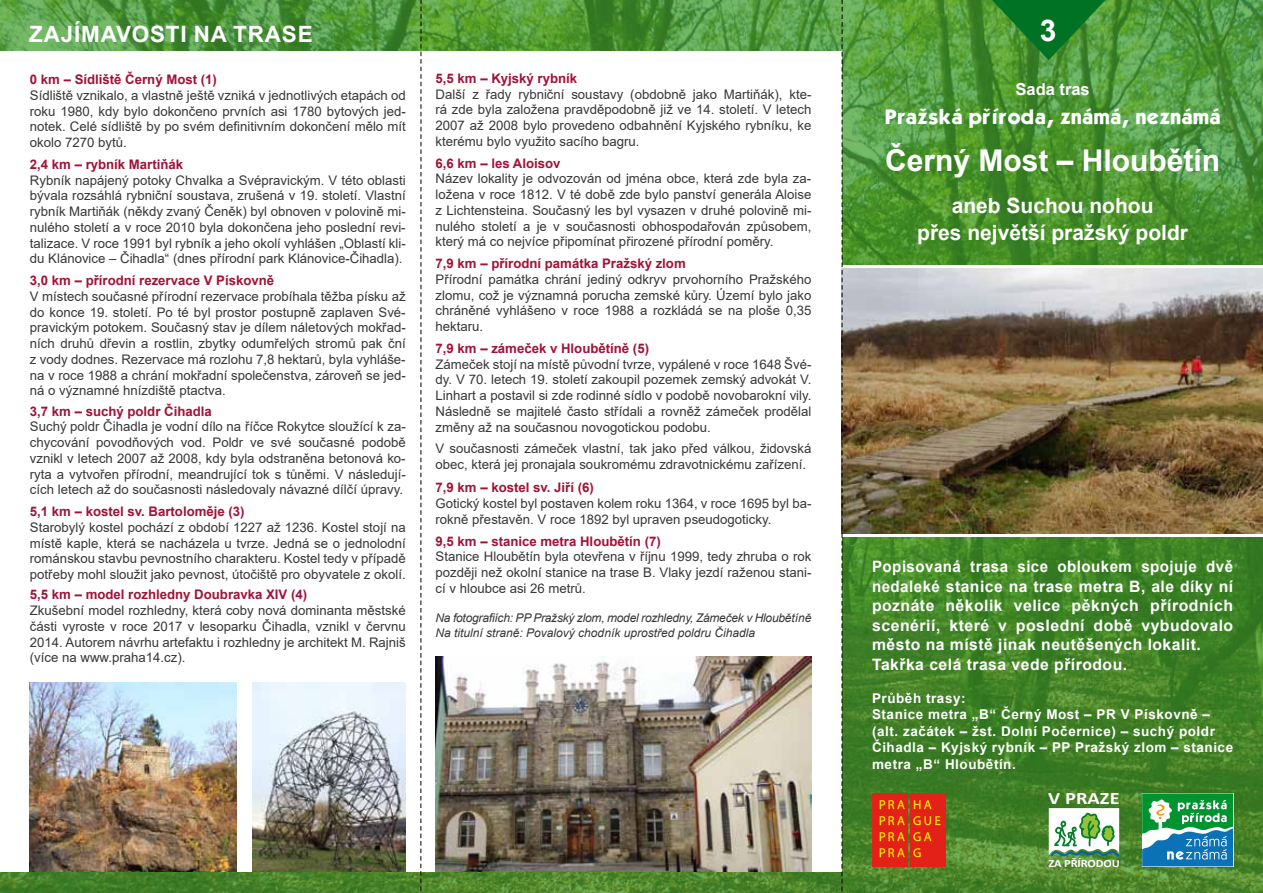
<style>
.page{position:relative;width:1263px;height:893px;background:#fff}
.page>*{position:absolute;margin:0;border:0;box-sizing:border-box;transform-origin:0 0}
.t1{font:700 30px "Arial";color:#fff}
.t2{font:700 22.5px "Arial";letter-spacing:.035em;color:#fff}
.t3{font:700 21px/27px "Arial";color:#fff;text-align:center}
.t4{font:700 18px "Kabana";color:#fff}
.t5{font:700 17.55px "Calibri";letter-spacing:.005em;color:#fff;scale:1.17 1}
.t6{font:700 16.5px "Arial";color:#fff}
.t7{font:700 15.75px/19.5px "Arial";letter-spacing:.03em;color:#fff;scale:.96 1}
.t8{font:700 13.5px/16.5px "Arial";letter-spacing:.04em;color:#fff}
.t9{font:13.2px/15.8px "Arial";color:#373739;text-align:justify}
.t10{font:700 13.2px "Arial";color:#a11237}
.t11{font:italic 12px/15px "Arial";color:#373739}
.t12{font:700 11.1px "Calibri";letter-spacing:-.01em;color:#fff;scale:1.12 1}
</style>
<div class="page">
<img style="left:0;top:0;width:1263px;height:893px">
<div style="left:0;top:51px;width:842px;height:821px;background:#fff"></div>
<div style="left:842px;top:265px;width:421px;height:272px;background:linear-gradient(to right,#fff,#fff)"></div>
<img style="left:843px;top:269px;width:420px;height:265px">
<svg style="left:1142px;top:793px;width:91px;height:73px"></svg>
<img style="left:30px;top:682px;width:207px;height:190px">
<img style="left:436px;top:657px;width:375px;height:215px">
<img style="left:252px;top:682px;width:154px;height:190px">
<svg style="left:992px;top:0;width:113px;height:60px;background:#2a872f"></svg>
<div style="left:872px;top:793px;width:36px;height:73px;background:#e32119"></div>
<div style="left:910px;top:793px;width:35px;height:73px;background:#e32119"></div>
<svg style="left:880px;top:800px;width:25px;height:9px"></svg>
<svg style="left:914px;top:800px;width:17px;height:9px"></svg>
<svg style="left:880px;top:816px;width:25px;height:9px"></svg>
<svg style="left:913px;top:816px;width:27px;height:9px"></svg>
<svg style="left:880px;top:832px;width:25px;height:9px"></svg>
<svg style="left:913px;top:832px;width:18px;height:9px"></svg>
<svg style="left:880px;top:848px;width:25px;height:9px"></svg>
<svg style="left:913px;top:848px;width:8px;height:9px"></svg>
<svg style="left:1049px;top:808px;width:72px;height:51px"></svg>
<svg style="left:842px;top:0;width:1px;height:893px"></svg>
<svg style="left:421px;top:0;width:1px;height:893px"></svg>
<h2 class="t2" style="left:29px;top:18px;width:285px">zajímavosti na trase</h2>
<p class="t10" style="left:30px;top:70px;width:189px">0 km – Sídliště Černý Most (1)</p>
<p class="t9" style="left:30px;top:87px;width:377px">Sídliště vznikalo, a vlastně ještě vzniká v jednotlivých etapách od roku 1980, kdy bylo dokončeno prvních asi 1780 bytových jed&shy;notek. Celé sídliště by po svém definitivním dokončení mělo mít okolo 7270 bytů.</p>
<p class="t10" style="left:30px;top:155px;width:155px">2,4 km – rybník Martiňák</p>
<p class="t9" style="left:30px;top:172px;width:377px">Rybník napájený potoky Chvalka a Svépravickým. V této oblasti bývala rozsáhlá rybniční soustava, zrušená v 19. století. Vlastní rybník Martiňák (někdy zvaný Čeněk) byl obnoven v polovině mi&shy;nulého století a v roce 2010 byla dokončena jeho poslední revi&shy;talizace. V roce 1991 byl rybník a jeho okolí vyhlášen „Oblastí kli&shy;du Klánovice – Čihadla“ (dnes přírodní park Klánovice-Čihadla).</p>
<p class="t10" style="left:30px;top:271px;width:246px">3,0 km – přírodní rezervace V Pískovně</p>
<p class="t9" style="left:30px;top:288px;width:377px">V místech současné přírodní rezervace probíhala těžba písku až do konce 19. století. Po té byl prostor postupně zaplaven Své&shy;pravickým potokem. Současný stav je dílem náletových mokřad&shy;ních druhů dřevin a rostlin, zbytky odumřelých stromů pak ční z vody dodnes. Rezervace má rozlohu 7,8 hektarů, byla vyhláše&shy;na v roce 1988 a chrání mokřadní společenstva, zároveň se jed&shy;ná o významné hnízdiště ptactva.</p>
<p class="t10" style="left:30px;top:402px;width:183px">3,7 km – suchý poldr Čihadla</p>
<p class="t9" style="left:30px;top:419px;width:377px">Suchý poldr Čihadla je vodní dílo na říčce Rokytce sloužící k za&shy;chycování povodňových vod. Poldr ve své současné podobě vznikl v letech 2007 až 2008, kdy byla odstraněna betonová ko&shy;ryta a vytvořen přírodní, meandrující tok s tůněmi. V následují&shy;cích letech až do současnosti následovaly návazné dílčí úpravy.</p>
<p class="t10" style="left:30px;top:502px;width:216px">5,1 km – kostel sv. Bartoloměje (3)</p>
<p class="t9" style="left:30px;top:519px;width:377px">Starobylý kostel pochází z období 1227 až 1236. Kostel stojí na místě kaple, která se nacházela u tvrze. Jedná se o jednolodní románskou stavbu pevnostního charakteru. Kostel tedy v případě potřeby mohl sloužit jako pevnost, útočiště pro obyvatele z okolí.</p>
<p class="t10" style="left:30px;top:585px;width:279px">5,5 km – model rozhledny Doubravka XIV (4)</p>
<p class="t9" style="left:30px;top:602px;width:377px">Zkušební model rozhledny, která coby nová dominanta městské části vyroste v roce 2017 v lesoparku Čihadla, vznikl v červnu 2014. Autorem návrhu artefaktu i rozhledny je architekt M. Rajniš (více na www.praha14.cz).</p>
<p class="t10" style="left:436px;top:69px;width:143px">5,5 km – Kyjský rybník</p>
<p class="t9" style="left:436px;top:86px;width:377px">Další z řady rybniční soustavy (obdobně jako Martiňák), kte&shy;rá zde byla založena pravděpodobně již ve 14. století. V letech 2007 až 2008 bylo provedeno odbahnění Kyjského rybníku, ke kterému bylo využito sacího bagru.</p>
<p class="t10" style="left:436px;top:154px;width:126px">6,6 km – les Aloisov</p>
<p class="t9" style="left:436px;top:171px;width:377px">Název lokality je odvozován od jména obce, která zde byla za&shy;ložena v roce 1812. V té době zde bylo panství generála Aloise z Lichtensteina. Současný les byl vysazen v druhé polovině mi&shy;nulého století a je v současnosti obhospodařován způsobem, který má co nejvíce připomínat přirozené přírodní poměry.</p>
<p class="t10" style="left:436px;top:254px;width:252px">7,9 km – přírodní památka Pražský zlom</p>
<p class="t9" style="left:436px;top:271px;width:377px">Přírodní památka chrání jediný odkryv prvohorního Pražského zlomu, což je významná porucha zemské kůry. Území bylo jako chráněné vyhlášeno v roce 1988 a rozkládá se na ploše 0,35 hektaru.</p>
<p class="t10" style="left:436px;top:339px;width:215px">7,9 km – zámeček v Hloubětíně (5)</p>
<p class="t9" style="left:436px;top:356px;width:377px">Zámeček stojí na místě původní tvrze, vypálené v roce 1648 Švé&shy;dy. V 70. letech 19. století zakoupil pozemek zemský advokát V.<br>Linhart a postavil si zde rodinné sídlo v podobě novobarokní vily.<br>Následně se majitelé často střídali a rovněž zámeček prodělal změny až na současnou novogotickou podobu.</p>
<p class="t9" style="left:436px;top:441px;width:377px">V současnosti zámeček vlastní, tak jako před válkou, židovská obec, která jej pronajala soukromému zdravotnickému zařízení.</p>
<p class="t10" style="left:436px;top:478px;width:160px">7,9 km – kostel sv. Jiří (6)</p>
<p class="t9" style="left:436px;top:496px;width:377px">Gotický kostel byl postaven kolem roku 1364, v roce 1695 byl ba&shy;rokně přestavěn. V roce 1892 byl upraven pseudogoticky.</p>
<p class="t10" style="left:436px;top:532px;width:227px">9,5 km – stanice metra Hloubětín (7)</p>
<p class="t9" style="left:436px;top:549px;width:377px">Stanice Hloubětín byla otevřena v říjnu 1999, tedy zhruba o rok později než okolní stanice na trase B. Vlaky jezdí raženou stani&shy;cí v hloubce asi 26 metrů.</p>
<p class="t11" style="left:436px;top:611px;width:377px">Na fotografiích: PP Pražský zlom, model rozhledny, Zámeček v Hloubětíně<br>Na titulní straně: Povalový chodník uprostřed poldru Čihadla</p>
<h1 class="t1" style="left:1040px;top:10px;width:18px">3</h1>
<p class="t6" style="left:1015px;top:78px;width:76px">Sada tras</p>
<h3 class="t4" style="left:884px;top:104px;width:338px">Pražská příroda, známá, neznámá</h3>
<h1 class="t1" style="left:885px;top:140px;width:337px">Černý Most – Hloubětín</h1>
<h3 class="t3" style="left:917px;top:192px;width:272px">aneb Suchou nohou<br>přes největší pražský poldr</h3>
<p class="t7" style="left:872px;top:557px;width:378px">Popisovaná trasa sice obloukem spojuje dvě nedaleké stanice na trase metra B, ale díky ní poznáte několik velice pěkných přírodních scenérií, které v poslední době vybudovalo město na místě jinak neutěšených lokalit.<br>Takřka celá trasa vede přírodou.</p>
<p class="t8" style="left:872px;top:690px;width:363px">Průběh trasy:<br>Stanice metra „B“ Černý Most – PR V Pískovně – (alt. začátek – žst. Dolní Počernice) – suchý poldr Čihadla – Kyjský rybník – PP Pražský zlom – stanice metra „B“ Hloubětín.</p>
<h3 class="t5" style="left:1048px;top:786px;width:63px">V PRAZE</h3>
<p class="t12" style="left:1048px;top:855px;width:65px">ZA PŘÍRODOU</p>
</div>
